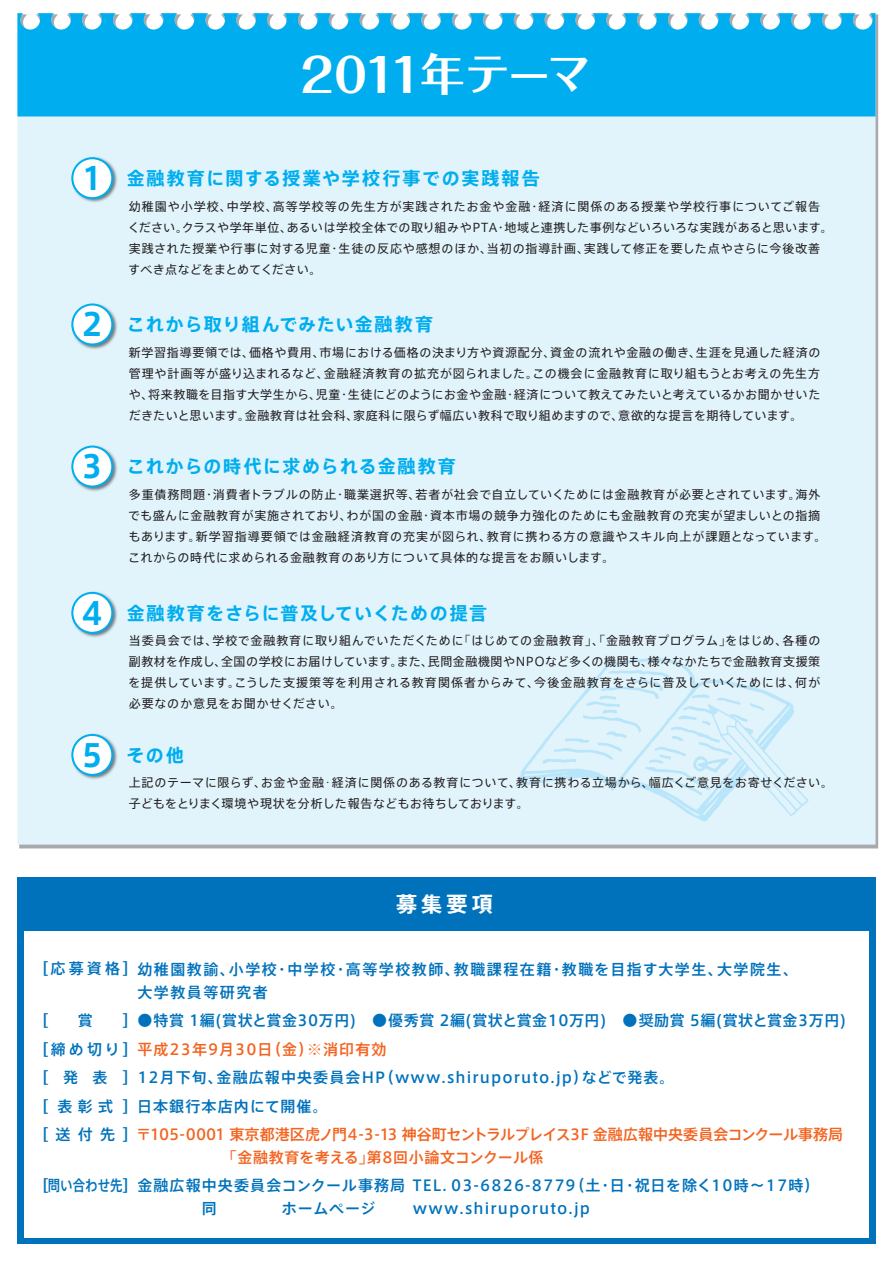
<style>
.page{position:relative;width:893px;height:1263px;background:#fff}
.page>*{position:absolute;margin:0;border:0;box-sizing:border-box;transform-origin:0 0}
.t1{font:700 46.5px "Folk Pro";color:#fff}
.t2{font:700 31.05px "Axis Std";color:#00aeef}
.t3{font:700 21px "Axis Std";color:#fff}
.t4{font:700 18px "Axis Std";letter-spacing:.08em;color:#00aeef}
.t5{font:700 18px "Axis Std";letter-spacing:.1em;color:#00aeef}
.t6{font:700 18px "Axis Std";letter-spacing:.06em;color:#00aeef}
.t7{font:500 15px/28.5px "Axis Std";letter-spacing:.065em;color:#0072bc;text-align:right}
.t8{font:500 15px/28.5px "Axis Std";letter-spacing:.01em;color:#0072bc}
.t9{font:500 15px/29.2px "Axis Std";letter-spacing:.035em;color:#0072bc}
.t10{font:500 15px/22.5px "Axis Std";letter-spacing:.1em;color:#0072bc}
.t11{font:12px/21px "Axis Std";letter-spacing:.06em;color:#231f20}
.t12{font:12px/21px "Axis Std";letter-spacing:.04em;color:#231f20}
.s1{font-size:44.55px}
.s2{color:#f36421}
</style>
<div class="page">
<div style="left:17px;top:116px;width:858px;height:728px;background:#e1f4fc"></div>
<svg style="left:17px;top:13px;width:858px;height:103px;background:#15b4ef"></svg>
<div style="left:17px;top:877px;width:858px;height:367px;background:#0072bc"></div>
<div style="left:24px;top:931px;width:845px;height:306px;background:#fff"></div>
<img style="left:19px;top:105px;width:150px;height:146px">
<svg style="left:72px;top:158px;width:41px;height:40px"></svg>
<div style="left:71px;top:157px;width:42px;height:42px;border:1px solid #00aeef;border-radius:50%"></div>
<div style="left:73px;top:159px;width:38px;height:38px;background:#fff;border-radius:50%"></div>
<div style="left:19px;top:401px;width:150px;height:139px;background:#e1f4fc"></div>
<svg style="left:72px;top:446px;width:41px;height:41px"></svg>
<div style="left:71px;top:446px;width:42px;height:41px;border:1px solid #00aeef;border-radius:50%"></div>
<div style="left:73px;top:448px;width:38px;height:37px;background:#fff;border-radius:50%"></div>
<div style="left:19px;top:251px;width:150px;height:150px;background:#e1f4fc"></div>
<svg style="left:72px;top:304px;width:41px;height:41px"></svg>
<div style="left:71px;top:303px;width:42px;height:42px;border:1px solid #00aeef;border-radius:50%"></div>
<div style="left:73px;top:306px;width:38px;height:37px;background:#fff;border-radius:50%"></div>
<div style="left:19px;top:540px;width:150px;height:142px;background:#e1f4fc"></div>
<svg style="left:72px;top:592px;width:41px;height:41px"></svg>
<div style="left:71px;top:592px;width:42px;height:42px;border:1px solid #00aeef;border-radius:50%"></div>
<div style="left:73px;top:594px;width:38px;height:38px;background:#fff;border-radius:50%"></div>
<svg style="left:519px;top:658px;width:290px;height:164px;background:#daf1fb"></svg>
<div style="left:19px;top:682px;width:150px;height:150px;background:#e1f4fc"></div>
<svg style="left:72px;top:734px;width:41px;height:41px"></svg>
<div style="left:71px;top:734px;width:42px;height:42px;border:1px solid #00aeef;border-radius:50%"></div>
<div style="left:73px;top:736px;width:38px;height:38px;background:#fff;border-radius:50%"></div>
<p class="t1" style="left:301px;top:36px;width:292px">2011<span class="s1">年テーマ</span></p>
<p class="t2" style="left:81px;top:154px;width:23px">1</p>
<p class="t5" style="left:127px;top:164px;width:414px">金融教育に関する授業や学校行事での実践報告</p>
<p class="t11" style="left:128px;top:195px;width:707px">幼稚園や小学校、中学校、高等学校等の先生方が実践されたお金や金融・経済に関係のある授業や学校行事についてご報告ください。クラスや学年単位、あるいは学校全体での取り組みやPTA・地域と連携した事例などいろいろな実践があると思います。実践された授業や行事に対する児童・生徒の反応や感想のほか、当初の指導計画、実践して修正を要した点やさらに今後改善すべき点などをまとめてください。</p>
<p class="t2" style="left:81px;top:301px;width:23px">2</p>
<p class="t6" style="left:127px;top:311px;width:308px">これから取り組んでみたい金融教育</p>
<p class="t11" style="left:129px;top:341px;width:693px;text-align:justify">新学習指導要領では、価格や費用、市場における価格の決まり方や資源配分、資金の流れや金融の働き、生涯を見通した経済の管理や計画等が盛り込まれるなど、金融経済教育の拡充が図られました。この機会に金融教育に取り組もうとお考えの先生方や、将来教職を目指す大学生から、児童・生徒にどのようにお金や金融・経済について教えてみたいと考えているかお聞かせいただきたいと思います。金融教育は社会科、家庭科に限らず幅広い教科で取り組めますので、意欲的な提言を期待しています。</p>
<p class="t2" style="left:81px;top:443px;width:23px">3</p>
<p class="t4" style="left:127px;top:453px;width:331px">これからの時代に求められる金融教育</p>
<p class="t11" style="left:128px;top:483px;width:700px">多重債務問題・消費者トラブルの防止・職業選択等、若者が社会で自立していくためには金融教育が必要とされています。海外でも盛んに金融教育が実施されており、わが国の金融・資本市場の競争力強化のためにも金融教育の充実が望ましいとの指摘もあります。新学習指導要領では金融経済教育の充実が図られ、教育に携わる方の意識やスキル向上が課題となっています。これからの時代に求められる金融教育のあり方について具体的な提言をお願いします。</p>
<p class="t2" style="left:81px;top:589px;width:23px">4</p>
<p class="t4" style="left:127px;top:599px;width:362px">金融教育をさらに普及していくための提言</p>
<p class="t11" style="left:128px;top:630px;width:693px;text-align:justify">当委員会では、学校で金融教育に取り組んでいただくために「はじめての金融教育」、「金融教育プログラム」をはじめ、各種の副教材を作成し、全国の学校にお届けしています。また、民間金融機関やNPOなど多くの機関も、様々なかたちで金融教育支援策を提供しています。こうした支援策等を利用される教育関係者からみて、今後金融教育をさらに普及していくためには、何が必要なのか意見をお聞かせください。</p>
<p class="t2" style="left:81px;top:731px;width:23px">5</p>
<p class="t4" style="left:127px;top:741px;width:59px">その他</p>
<p class="t12" style="left:129px;top:772px;width:706px">上記のテーマに限らず、お金や金融･経済に関係のある教育について、教育に携わる立場から、幅広くご意見をお寄せください。子どもをとりまく環境や現状を分析した報告などもお待ちしております。</p>
<p class="t3" style="left:396px;top:888px;width:98px">募集要項</p>
<p class="t7" style="left:43px;top:953px;width:88px">[応募資格]</p>
<p class="t7" style="left:43px;top:1004px;width:8px">[</p>
<p class="t7" style="left:78px;top:1005px;width:16px">賞</p>
<p class="t7" style="left:43px;top:1004px;width:88px;line-height:29.4px">]<br>[締め切り]</p>
<p class="t7" style="left:43px;top:1061px;width:8px">[</p>
<p class="t7" style="left:122px;top:1061px;width:8px">]</p>
<p class="t7" style="left:43px;top:1090px;width:8px">[</p>
<p class="t7" style="left:122px;top:1090px;width:8px">]</p>
<p class="t7" style="left:43px;top:1119px;width:74px">[送付先</p>
<p class="t7" style="left:122px;top:1118px;width:8px">]</p>
<p class="t7" style="left:43px;top:1170px;width:88px">[問い合わせ先]</p>
<p class="t7" style="left:57px;top:1062px;width:57px;text-align:center">発 表表彰式</p>
<p class="t10" style="left:137px;top:957px;width:662px">幼稚園教諭、小学校・中学校・高等学校教師、教職課程在籍・教職を目指す大学生、大学院生、大学教員等研究者</p>
<p class="t9" style="left:137px;top:1005px;width:710px">●特賞 1編(賞状と賞金30万円)　●優秀賞 2編(賞状と賞金10万円)　●奨励賞 5編(賞状と賞金3万円)<span class="s2">平成23年9月30日（金）※消印有効</span></p>
<p class="t8" style="left:136px;top:1062px;width:708px">12月下旬、金融広報中央委員会HP（www.shiruporuto.jp）などで発表。<br>日本銀行本店内にて開催。<br><span class="s2">〒105-0001 東京都港区虎ノ門4-3-13 神谷町セントラルプレイス3F 金融広報中央委員会コンクール事務局</span></p>
<p class="t7" style="left:137px;top:1142px;width:684px;text-align:left"><span class="s2">　　　　　 「金融教育を考える」第8回小論文コンクール係<br></span>金融広報中央委員会コンクール事務局 TEL．03-6826-8779（土・日・祝日を除く10時～17時）</p>
<p class="t7" style="left:137px;top:1193px;width:239px">　　　　同　　　 ホームページ</p>
<p class="t7" style="left:413px;top:1193px;width:179px">www.shiruporuto.jp</p>
</div>
